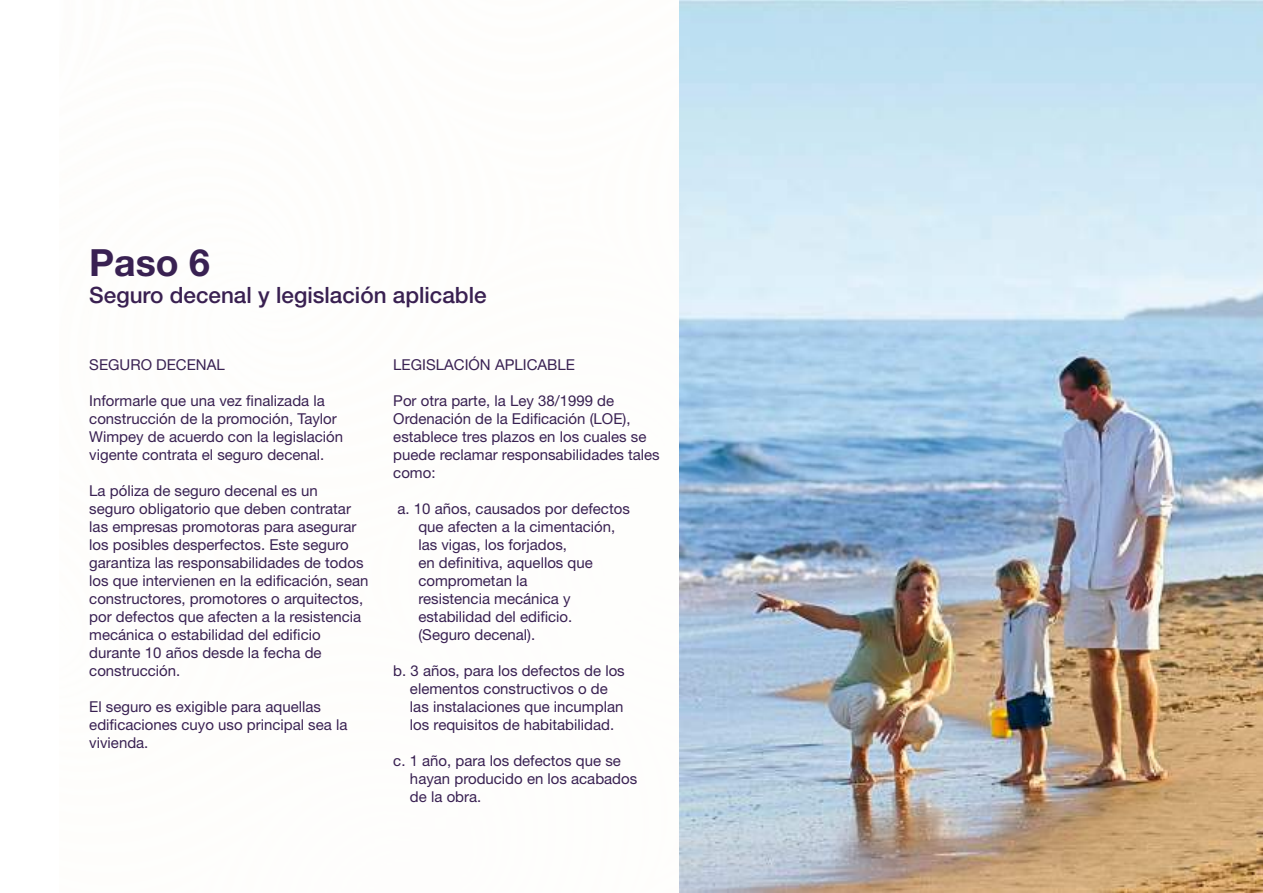
<style>
.page{position:relative;width:1263px;height:893px;background:#fff}
.page>*{position:absolute;margin:0;border:0;box-sizing:border-box;transform-origin:0 0}
.t1{font:700 37.5px "Helvetica Neue LT Std";color:#392152}
.t2{font:500 22.5px "Helvetica Neue LT Std";color:#392051}
.t3{font:15px/18px "Helvetica Neue LT Std";color:#392152}
</style>
<div class="page">
<img style="left:679px;top:0;width:584px;height:893px">
<h1 class="t1" style="left:89px;top:239px;width:122px">Paso 6</h1>
<h2 class="t2" style="left:89px;top:281px;width:399px">Seguro decenal y legislación aplicable</h2>
<p class="t3" style="left:89px;top:355px;width:137px">SEGURO DECENAL</p>
<p class="t3" style="left:89px;top:391px;width:255px">Informarle que una vez finalizada la construcción de la promoción, Taylor Wimpey de acuerdo con la legislación vigente contrata el seguro decenal.</p>
<p class="t3" style="left:89px;top:481px;width:281px">La póliza de seguro decenal es un<br>seguro obligatorio que deben contratar las empresas promotoras para asegurar los posibles desperfectos. Este seguro garantiza las responsabilidades de todos los que intervienen en la edificación, sean constructores, promotores o arquitectos, por defectos que afecten a la resistencia mecánica o estabilidad del edificio durante 10 años desde la fecha de construcción.</p>
<p class="t3" style="left:89px;top:697px;width:260px">El seguro es exigible para aquellas edificaciones cuyo uso principal sea la vivienda.</p>
<p class="t3" style="left:393px;top:355px;width:183px">LEGISLACIÓN APLICABLE</p>
<p class="t3" style="left:393px;top:391px;width:268px">Por otra parte, la Ley 38/1999 de<br>Ordenación de la Edificación (LOE), establece tres plazos en los cuales se puede reclamar responsabilidades tales como:</p>
<p class="t3" style="left:418px;top:499px;width:213px;text-indent:-21px">a. 10 años, causados por defectos que afecten a la cimentación, las vigas, los forjados,<br>en definitiva, aquellos que comprometan la<br>resistencia mecánica y estabilidad del edificio.<br>(Seguro decenal).</p>
<p class="t3" style="left:410px;top:661px;width:216px;text-indent:-17px">b. 3 años, para los defectos de los elementos constructivos o de las instalaciones que incumplan los requisitos de habitabilidad.</p>
<p class="t3" style="left:410px;top:751px;width:229px;text-indent:-17px">c. 1 año, para los defectos que se hayan producido en los acabados de la obra.</p>
</div>
